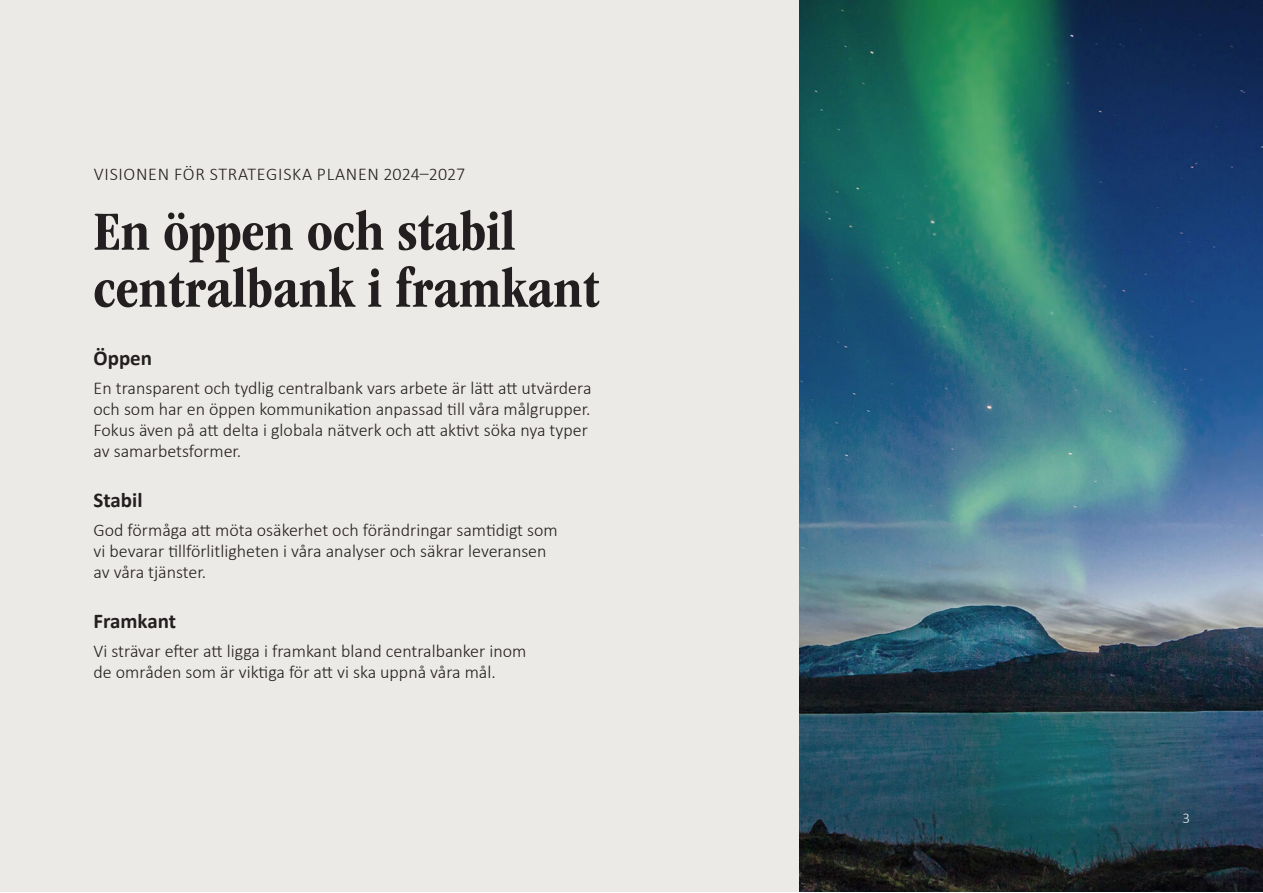
<style>
.page{position:relative;width:1263px;height:893px;background:#fff}
.page>*{position:absolute;margin:0;border:0;box-sizing:border-box;transform-origin:0 0}
.Heading_1{font:700 condensed 57px/57px "ITC Garamond Std";color:#231f20}
.Heading_4{font:700 21px "Calibri";color:#231f20}
.Heading_3{font:300 18px/21px "Calibri";color:#231f20}
.Heading_3-2{font:300 18px "Calibri";letter-spacing:.04em;color:#231f20}
.Heading_3-3{font:300 15px "Calibri";color:#eceae6}
</style>
<div class="page">
<div style="left:1px;top:1px;width:1261px;height:891px;background:#eceae6"></div>
<img style="left:799px;top:1px;width:464px;height:891px">
<p class="Heading_3-2" style="left:94px;top:163px;width:373px">VISIONEN FÖR STRATEGISKA PLANEN 2024–2027</p>
<p class="Heading_1" style="left:94px;top:203px;width:507px">En öppen och stabil centralbank i framkant</p>
<p class="Heading_4" style="left:94px;top:343px;width:60px">Öppen</p>
<p class="Heading_3" style="left:94px;top:377px;width:499px">En transparent och tydlig centralbank vars arbete är lätt att utvärdera och som har en öppen kommunikation anpassad till våra målgrupper.<br>Fokus även på att delta i globala nätverk och att aktivt söka nya typer av samarbetsformer.</p>
<p class="Heading_4" style="left:94px;top:485px;width:50px">Stabil</p>
<p class="Heading_3" style="left:94px;top:519px;width:466px">God förmåga att möta osäkerhet och förändringar samtidigt som vi bevarar tillförlitligheten i våra analyser och säkrar leveransen av våra tjänster.</p>
<p class="Heading_4" style="left:94px;top:606px;width:84px">Framkant</p>
<p class="Heading_3" style="left:94px;top:640px;width:434px">Vi strävar efter att ligga i framkant bland centralbanker inom de områden som är viktiga för att vi ska uppnå våra mål.</p>
<p class="Heading_3-3" style="left:1182px;top:809px;width:9px">3</p>
</div>
